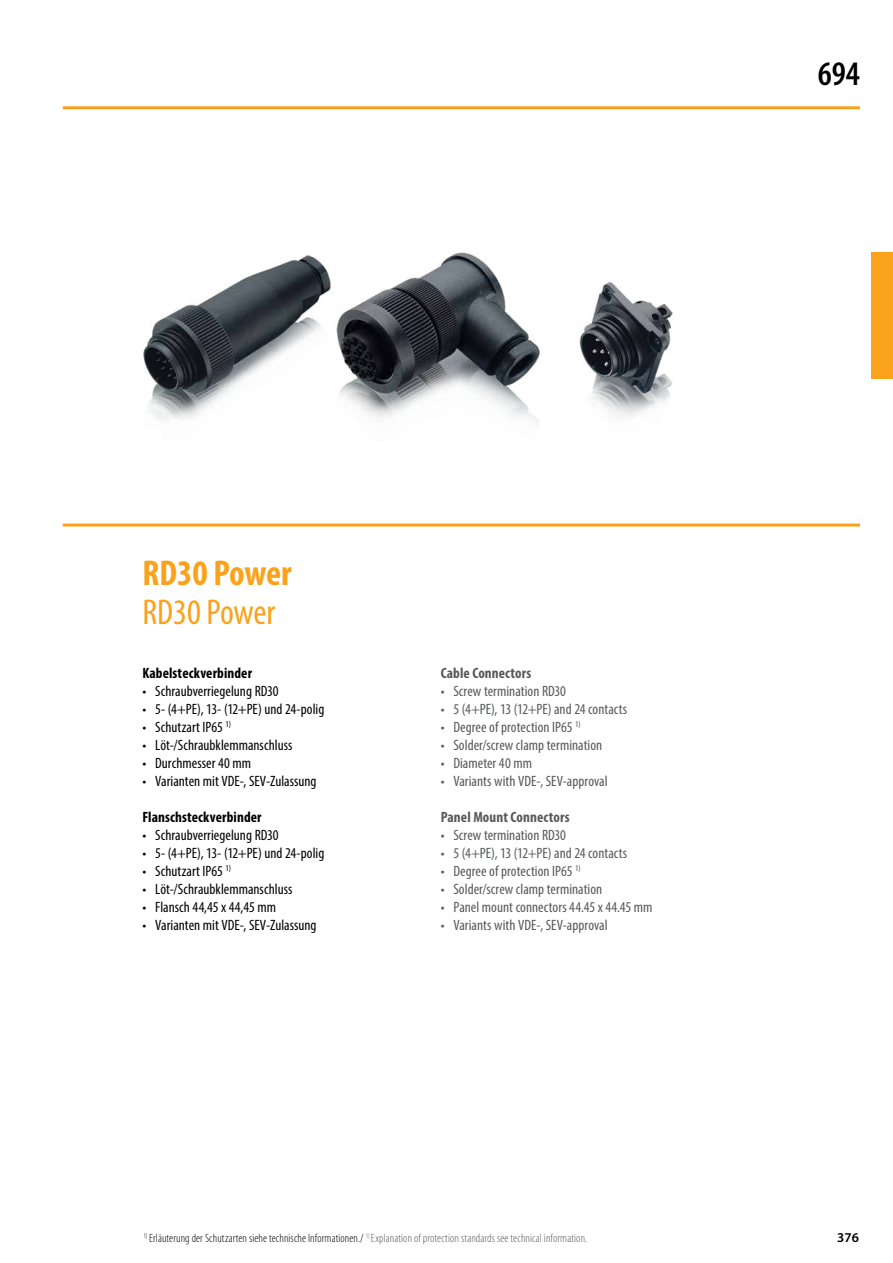
<style>
.page{position:relative;width:893px;height:1263px;background:#fff}
.page>*{position:absolute;margin:0;border:0;box-sizing:border-box;transform-origin:0 0}
.t1{font:700 condensed 36px "Myriad Pro";color:#faa21b}
.t2{font:condensed 36px "Myriad Pro";color:#faa21b}
.t3{font:600 condensed 34.5px "Myriad Pro";color:#000}
.t4{font:condensed 15px "Myriad Pro";letter-spacing:.005em;color:#58595b}
.t5{font:condensed 15px "Myriad Pro";letter-spacing:.005em;color:#000}
.t6{font:700 condensed 15px "Myriad Pro";letter-spacing:.01em;color:#000}
.t7{font:700 condensed 15px "Myriad Pro";letter-spacing:.005em;color:#58595b}
.t8{font:600 13.5px "Myriad Pro";color:#000}
.t9{font:300 condensed 12px "Myriad Pro";letter-spacing:.01em;color:#58595b}
.s1{color:#000}
</style>
<div class="page">
<div style="left:872px;top:253px;width:21px;height:126px;background:#faa21b"></div>
<hr style="left:63px;top:106px;width:797px;height:3px;background:#faa21b">
<hr style="left:63px;top:523px;width:797px;height:3px;background:#faa21b">
<img style="left:143px;top:255px;width:172px;height:165px">
<img style="left:315px;top:252px;width:358px;height:172px">
<h2 class="t3" style="left:818px;top:53px;width:44px">694</h2>
<h1 class="t1" style="left:142px;top:551px;width:151px">RD30 Power</h1>
<h1 class="t2" style="left:142px;top:591px;width:135px">RD30 Power</h1>
<p class="t6" style="left:142px;top:663px;width:111px">Kabelsteckverbinder</p>
<p class="t5" style="left:142px;top:681px;width:138px">• Schraubverriegelung RD30</p>
<p class="t5" style="left:142px;top:699px;width:183px">• 5- (4+PE), 13- (12+PE) und 24-polig</p>
<p class="t5" style="left:142px;top:717px;width:90px">• Schutzart IP65 <sup>1)</sup></p>
<p class="t5" style="left:142px;top:735px;width:151px">• Löt-/Schraubklemmanschluss</p>
<p class="t5" style="left:142px;top:753px;width:110px">• Durchmesser 40 mm</p>
<p class="t5" style="left:142px;top:771px;width:176px">• Varianten mit VDE-, SEV-Zulassung</p>
<p class="t6" style="left:142px;top:807px;width:121px">Flanschsteckverbinder</p>
<p class="t5" style="left:142px;top:825px;width:138px">• Schraubverriegelung RD30</p>
<p class="t5" style="left:142px;top:843px;width:183px">• 5- (4+PE), 13- (12+PE) und 24-polig</p>
<p class="t5" style="left:142px;top:861px;width:90px">• Schutzart IP65 <sup>1)</sup></p>
<p class="t5" style="left:142px;top:879px;width:151px">• Löt-/Schraubklemmanschluss</p>
<p class="t5" style="left:142px;top:897px;width:135px">• Flansch 44,45 x 44,45 mm</p>
<p class="t5" style="left:142px;top:915px;width:176px">• Varianten mit VDE-, SEV-Zulassung</p>
<p class="t7" style="left:441px;top:663px;width:92px">Cable Connectors</p>
<p class="t4" style="left:441px;top:681px;width:127px">• Screw termination RD30</p>
<p class="t4" style="left:441px;top:699px;width:188px">• 5 (4+PE), 13 (12+PE) and 24 contacts</p>
<p class="t4" style="left:441px;top:717px;width:141px">• Degree of protection IP65 <sup>1)</sup></p>
<p class="t4" style="left:441px;top:735px;width:163px">• Solder/screw clamp termination</p>
<p class="t4" style="left:441px;top:753px;width:93px">• Diameter 40 mm</p>
<p class="t4" style="left:441px;top:771px;width:168px">• Variants with VDE-, SEV-approval</p>
<p class="t7" style="left:441px;top:807px;width:130px">Panel Mount Connectors</p>
<p class="t4" style="left:441px;top:825px;width:127px">• Screw termination RD30</p>
<p class="t4" style="left:441px;top:843px;width:188px">• 5 (4+PE), 13 (12+PE) and 24 contacts</p>
<p class="t4" style="left:441px;top:861px;width:141px">• Degree of protection IP65 <sup>1)</sup></p>
<p class="t4" style="left:441px;top:879px;width:163px">• Solder/screw clamp termination</p>
<p class="t4" style="left:441px;top:897px;width:213px">• Panel mount connectors 44.45 x 44.45 mm</p>
<p class="t4" style="left:441px;top:915px;width:168px">• Variants with VDE-, SEV-approval</p>
<p class="t9" style="left:144px;top:1231px;width:445px"><sup>1)</sup> <span class="s1">Erläuterung der Schutzarten siehe technische Informationen./</span> <sup>1)</sup> Explanation of protection standards see technical information.</p>
<p class="t8" style="left:837px;top:1229px;width:23px">376</p>
</div>
